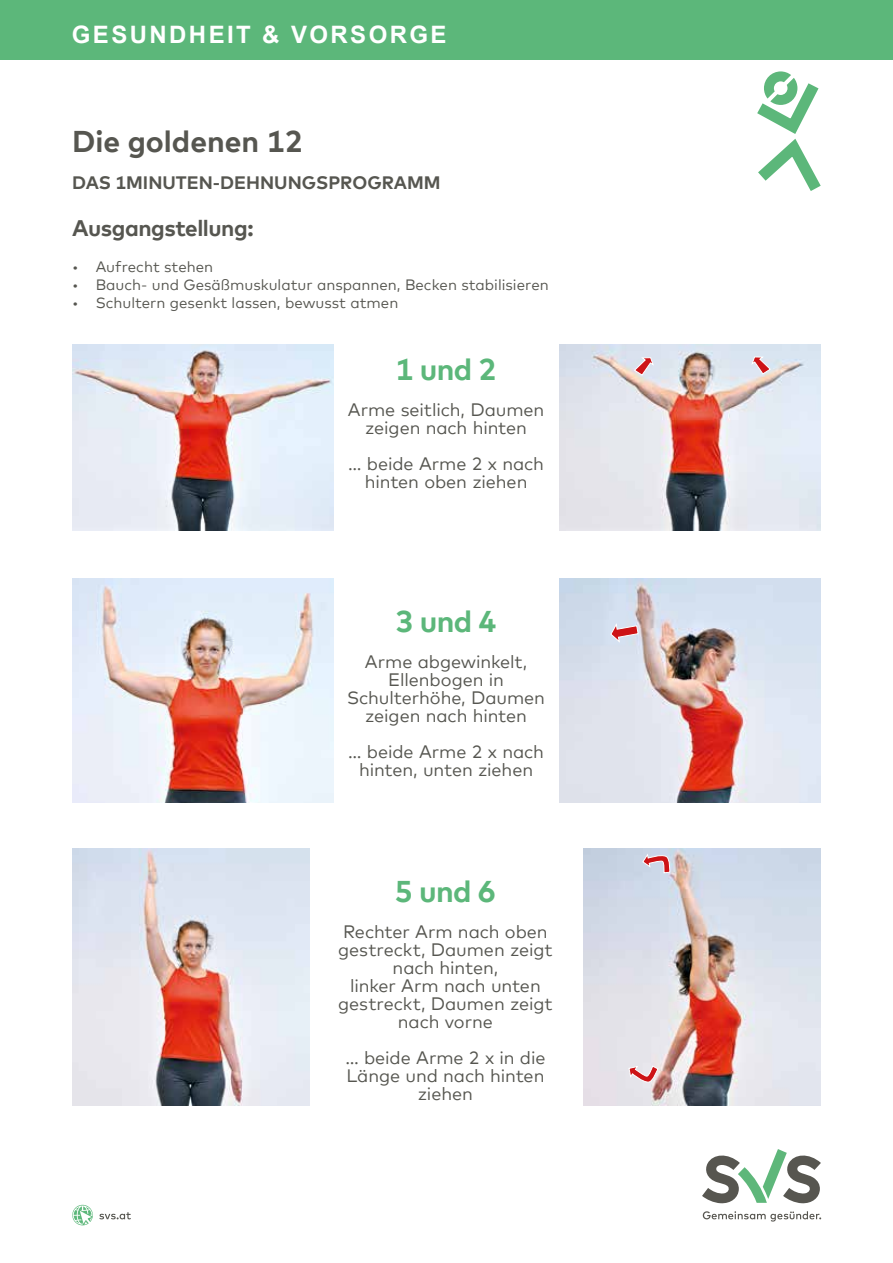
<style>
.page{position:relative;width:893px;height:1263px;background:#fff}
.page>*{position:absolute;margin:0;border:0;box-sizing:border-box;transform-origin:0 0}
.t1{font:700 30px "Mark Offc Pro";letter-spacing:-.02em;color:#5cb77a}
.t2{font:700 30px "Mark Offc Pro";color:#565650}
.t3{font:700 24px "Arial";letter-spacing:.1em;color:#fff}
.t4{font:700 22.5px "Mark Offc Pro";letter-spacing:-.02em;color:#565650}
.t5{font:18px/18px "Mark Offc Pro";letter-spacing:-.005em;color:#565650;text-align:center}
.t6{font:700 18px "Mark Offc Pro";color:#565650}
.t7{font:15px "Mark Offc Pro";color:#565650}
</style>
<div class="page">
<svg style="left:72px;top:1205px;width:21px;height:20px"></svg>
<svg style="left:99px;top:1212px;width:32px;height:7px"></svg>
<svg style="left:702px;top:1149px;width:119px;height:55px"></svg>
<svg style="left:703px;top:1211px;width:118px;height:10px"></svg>
<img style="left:584px;top:848px;width:237px;height:258px">
<div style="left:0;top:0;width:893px;height:60px;background:#5cb77a"></div>
<img style="left:72px;top:344px;width:262px;height:186px">
<img style="left:72px;top:578px;width:262px;height:225px">
<img style="left:72px;top:848px;width:237px;height:258px">
<img style="left:559px;top:344px;width:262px;height:186px">
<img style="left:559px;top:578px;width:262px;height:225px">
<svg style="left:633px;top:357px;width:21px;height:19px"></svg>
<svg style="left:751px;top:356px;width:20px;height:19px"></svg>
<svg style="left:610px;top:622px;width:29px;height:21px"></svg>
<svg style="left:642px;top:853px;width:29px;height:21px"></svg>
<svg style="left:628px;top:1065px;width:31px;height:17px"></svg>
<svg style="left:757px;top:71px;width:64px;height:120px"></svg>
<h2 class="t3" style="left:72px;top:18px;width:376px">GESUNDHEIT &amp; VORSORGE</h2>
<h1 class="t2" style="left:72px;top:118px;width:232px">Die goldenen 12</h1>
<p class="t6" style="left:72px;top:169px;width:370px">DAS 1MINUTEN-DEHNUNGSPROGRAMM</p>
<p class="t4" style="left:72px;top:211px;width:183px">Ausgangstellung:</p>
<p class="t7" style="left:72px;top:256px;width:142px">• Aufrecht stehen</p>
<p class="t7" style="left:72px;top:274px;width:478px">• Bauch- und Gesäßmuskulatur anspannen, Becken stabilisieren</p>
<p class="t7" style="left:72px;top:292px;width:328px">• Schultern gesenkt lassen, bewusst atmen</p>
<h1 class="t1" style="left:396px;top:347px;width:102px">1 und 2</h1>
<p class="t5" style="left:348px;top:400px;width:198px">Arme seitlich, Daumen zeigen nach hinten</p>
<p class="t5" style="left:348px;top:454px;width:197px">… beide Arme 2 x nach hinten oben ziehen</p>
<h1 class="t1" style="left:396px;top:599px;width:102px">3 und 4</h1>
<p class="t5" style="left:347px;top:652px;width:199px">Arme abgewinkelt,<br>Ellenbogen in<br>Schulterhöhe, Daumen zeigen nach hinten</p>
<p class="t5" style="left:348px;top:742px;width:197px">… beide Arme 2 x nach hinten, unten ziehen</p>
<h1 class="t1" style="left:395px;top:869px;width:102px">5 und 6</h1>
<p class="t5" style="left:338px;top:922px;width:216px">Rechter Arm nach oben gestreckt, Daumen zeigt nach hinten,<br>linker Arm nach unten gestreckt, Daumen zeigt nach vorne</p>
<p class="t5" style="left:345px;top:1048px;width:202px">… beide Arme 2 x in die<br>Länge und nach hinten ziehen</p>
</div>
